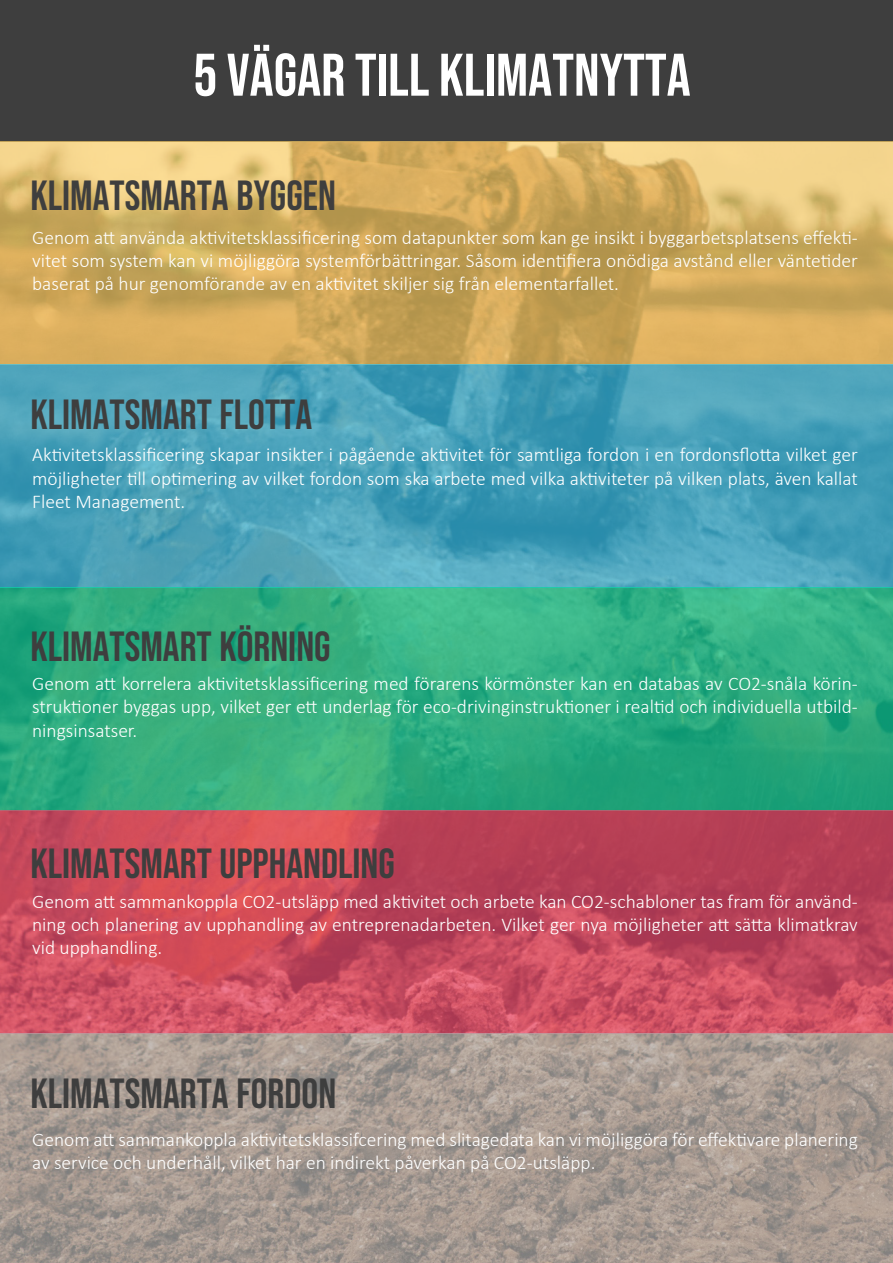
<style>
.page{position:relative;width:893px;height:1263px;background:#fff}
.page>*{position:absolute;margin:0;border:0;box-sizing:border-box;transform-origin:0 0}
.t1{font:60px "Bebas Neue";color:#fff}
.t2{font:42px "Bebas Neue";color:#3e3e3e}
.t3{font:300 19.5px/23.4px "Calibri";color:#fff;text-align:justify}
</style>
<div class="page">
<div style="left:0;top:0;width:893px;height:141px;background:#3e3e3e"></div>
<div style="left:0;top:142px;width:893px;height:223px;background:#ffd166;opacity:.67"></div>
<div style="left:0;top:365px;width:893px;height:223px;background:#32c5f4;opacity:.67"></div>
<div style="left:0;top:588px;width:893px;height:223px;background:#06d6a0;opacity:.67"></div>
<div style="left:0;top:811px;width:893px;height:223px;background:#ef476f;opacity:.67"></div>
<div style="left:0;top:1034px;width:893px;height:229px;background:#b1b1b1;opacity:.67"></div>
<h1 class="t1" style="left:193px;top:41px;width:499px">5 VÄGAR TILL KLIMATNYTTA</h1>
<h2 class="t2" style="left:31px;top:171px;width:307px">KLIMATSMARTA BYGGEN</h2>
<p class="t3" style="left:32px;top:225px;width:827px">Genom att använda aktivitetsklassificering som datapunkter som kan ge insikt i byggarbetsplatsens effekti&shy;vitet som system kan vi möjliggöra systemförbättringar. Såsom identifiera onödiga avstånd eller väntetider baserat på hur genomförande av en aktivitet skiljer sig från elementarfallet.</p>
<h2 class="t2" style="left:31px;top:391px;width:283px">KLIMATSMART FLOTTA</h2>
<p class="t3" style="left:32px;top:443px;width:827px">Aktivitetsklassificering skapar insikter i pågående aktivitet för samtliga fordon i en fordonsflotta vilket ger möjligheter till optimering av vilket fordon som ska arbete med vilka aktiviteter på vilken plats, även kallat Fleet Management.</p>
<h2 class="t2" style="left:31px;top:622px;width:302px">KLIMATSMART KÖRNING</h2>
<p class="t3" style="left:32px;top:671px;width:827px">Genom att korrelera aktivitetsklassificering med förarens körmönster kan en databas av CO2-snåla körin&shy;struktioner byggas upp, vilket ger ett underlag för eco-drivinginstruktioner i realtid och individuella utbild&shy;ningsinsatser.</p>
<h2 class="t2" style="left:31px;top:840px;width:366px">KLIMATSMART UPPHANDLING</h2>
<p class="t3" style="left:32px;top:889px;width:827px">Genom att sammankoppla CO2-utsläpp med aktivitet och arbete kan CO2-schabloner tas fram för använd&shy;ning och planering av upphandling av entreprenadarbeten. Vilket ger nya möjligheter att sätta klimatkrav vid upphandling.</p>
<h2 class="t2" style="left:31px;top:1069px;width:307px">KLIMATSMARTA FORDON</h2>
<p class="t3" style="left:32px;top:1127px;width:827px">Genom att sammankoppla aktivitetsklassifcering med slitagedata kan vi möjliggöra för effektivare planering av service och underhåll, vilket har en indirekt påverkan på CO2-utsläpp.</p>
</div>
